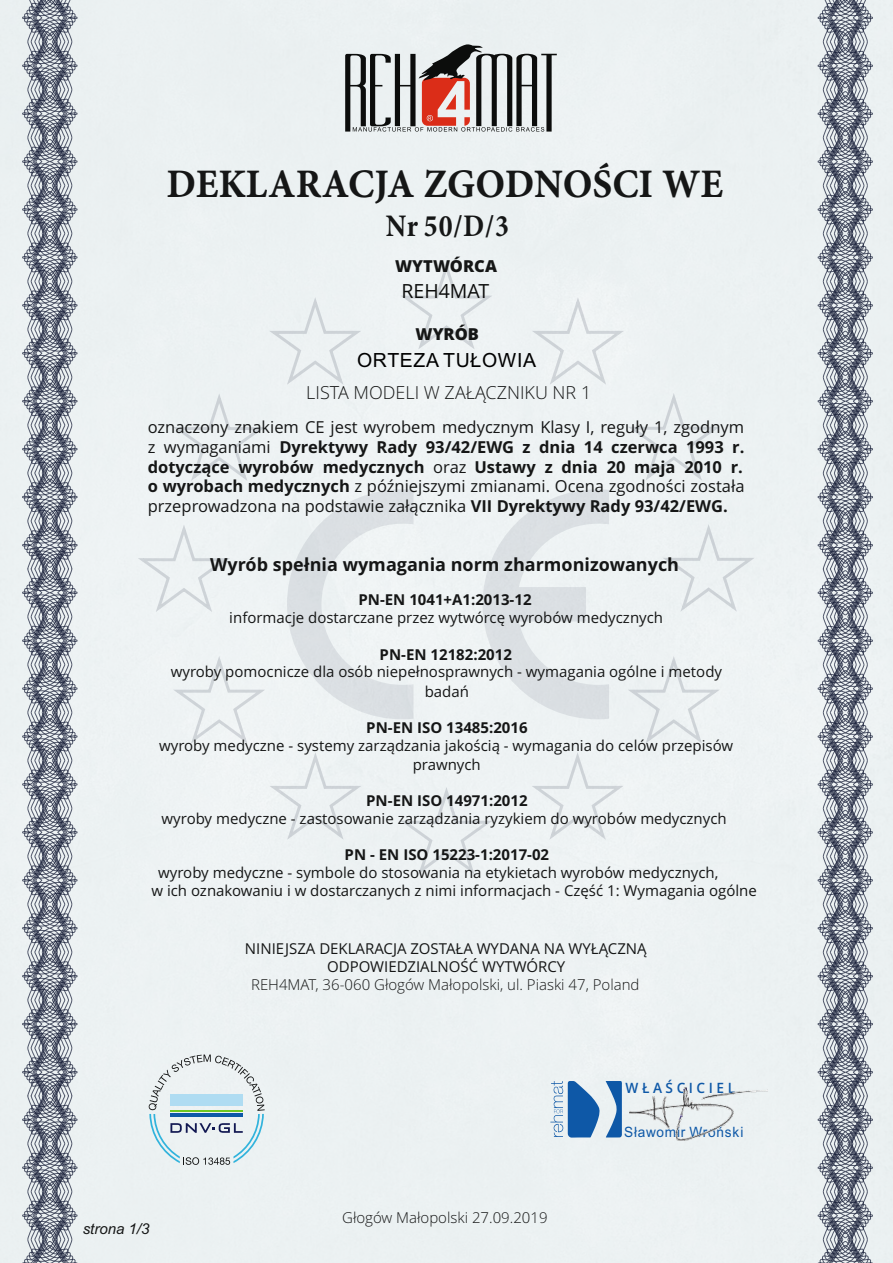
<style>
.page{position:relative;width:893px;height:1263px;background:#ecf1f2}
.page>*{position:absolute;margin:0;border:0;box-sizing:border-box;transform-origin:0 0}
.t1{font:40.5px "Minion Pro Bold Capt";color:#151616;scale:.95 1}
.t2{font:700 31.35px "Minion Pro";color:#151616;scale:.89 1}
.t3{font:19.5px "Arial";letter-spacing:.035em;color:#000}
.t4{font:19.5px "Open Sans";color:#0c0d0c}
.t5{font:700 18px "Open Sans";color:#151616}
.t6{font:300 18px "Open Sans";color:#151616}
.t7{font:16.5px/19.8px "Open Sans";color:#151616;text-align:justify}
.t8{font:800 16.5px "Open Sans";color:#151616}
.t9{font:15px/18px "Open Sans";color:#151616;text-align:center}
.t10{font:700 15px "Open Sans";color:#151616}
.t11{font:300 15px "Open Sans";color:#151616}
.t12{font:italic 15px "Arial";color:#151616}
.t13{font:14.25px "Arial";letter-spacing:.055em;color:#0e58a7;scale:.96 1}
.t14{font:600 14.25px "Open Sans";color:#0e58a7;scale:.96 1}
.s1{font-weight:700}
</style>
<div class="page">
<svg style="left:138px;top:262px;width:616px;height:613px"></svg>
<svg style="left:345px;top:44px;width:212px;height:88px"></svg>
<svg style="left:148px;top:1054px;width:117px;height:111px"></svg>
<svg style="left:550px;top:1081px;width:72px;height:56px"></svg>
<svg style="left:22px;top:0;width:55px;height:1263px"></svg>
<svg style="left:818px;top:0;width:55px;height:1263px"></svg>
<img style="left:629px;top:1087px;width:138px;height:54px">
<h1 class="t1" style="left:167px;top:168px;width:587px">DEKLARACJA ZGODNOŚCI WE</h1>
<h2 class="t2" style="left:386px;top:213px;width:140px">Nr 50/D/3</h2>
<p class="t8" style="left:395px;top:259px;width:103px">WYTWÓRCA</p>
<h3 class="t4" style="left:401px;top:283px;width:89px">REH4MAT</h3>
<p class="t8" style="left:415px;top:328px;width:65px">WYRÓB</p>
<h3 class="t3" style="left:357px;top:353px;width:181px">ORTEZA TUŁOWIA</h3>
<p class="t6" style="left:306px;top:385px;width:286px">LISTA MODELI W ZAŁĄCZNIKU NR 1</p>
<p class="t7" style="left:148px;top:419px;width:598px">oznaczony znakiem CE jest wyrobem medycznym Klasy I, reguły 1, zgodnym z wymaganiami <span class="s1">Dyrektywy Rady 93/42/EWG z dnia 14 czerwca 1993 r. dotyczące wyrobów medycznych</span> oraz <span class="s1">Ustawy z dnia 20 maja 2010 r. o wyrobach medycznych</span> z późniejszymi zmianami. Ocena zgodności została przeprowadzona na podstawie załącznika <span class="s1">VII Dyrektywy Rady 93/42/EWG.</span></p>
<p class="t5" style="left:210px;top:558px;width:470px">Wyrób spełnia wymagania norm zharmonizowanych</p>
<p class="t10" style="left:358px;top:593px;width:175px">PN-EN 1041+A1:2013-12</p>
<p class="t9" style="left:229px;top:610px;width:435px">informacje dostarczane przez wytwórcę wyrobów medycznych</p>
<p class="t10" style="left:380px;top:648px;width:134px">PN-EN 12182:2012</p>
<p class="t9" style="left:171px;top:662px;width:553px;line-height:20.7px">wyroby pomocnicze dla osób niepełnosprawnych - wymagania ogólne i metody badań</p>
<p class="t10" style="left:366px;top:722px;width:163px">PN-EN ISO 13485:2016</p>
<p class="t9" style="left:159px;top:738px;width:575px">wyroby medyczne - systemy zarządzania jakością - wymagania do celów przepisów prawnych</p>
<p class="t10" style="left:366px;top:794px;width:163px">PN-EN ISO 14971:2012</p>
<p class="t9" style="left:162px;top:810px;width:567px">wyroby medyczne - zastosowanie zarządzania ryzykiem do wyrobów medycznych</p>
<p class="t10" style="left:345px;top:848px;width:206px">PN - EN ISO 15223-1:2017-02</p>
<p class="t9" style="left:151px;top:864px;width:607px;text-align:left;text-indent:7px">wyroby medyczne - symbole do stosowania na etykietach wyrobów medycznych,<br>w ich oznakowaniu i w dostarczanych z nimi informacjach - Część 1: Wymagania ogólne</p>
<p class="t9" style="left:245px;top:941px;width:403px">NINIEJSZA DEKLARACJA ZOSTAŁA WYDANA NA WYŁĄCZNĄ<br>ODPOWIEDZIALNOŚĆ WYTWÓRCY</p>
<p class="t11" style="left:251px;top:979px;width:390px">REH4MAT, 36-060 Głogów Małopolski, ul. Piaski 47, Poland</p>
<p class="t14" style="left:626px;top:1082px;width:115px">W Ł A Ś C I C I E L</p>
<p class="t12" style="left:83px;top:1223px;width:68px">strona 1/3</p>
<p class="t11" style="left:342px;top:1212px;width:207px">Głogów Małopolski 27.09.2019</p>
<p class="t13" style="left:624px;top:1126px;width:126px">Sławomir Wroński</p>
</div>
